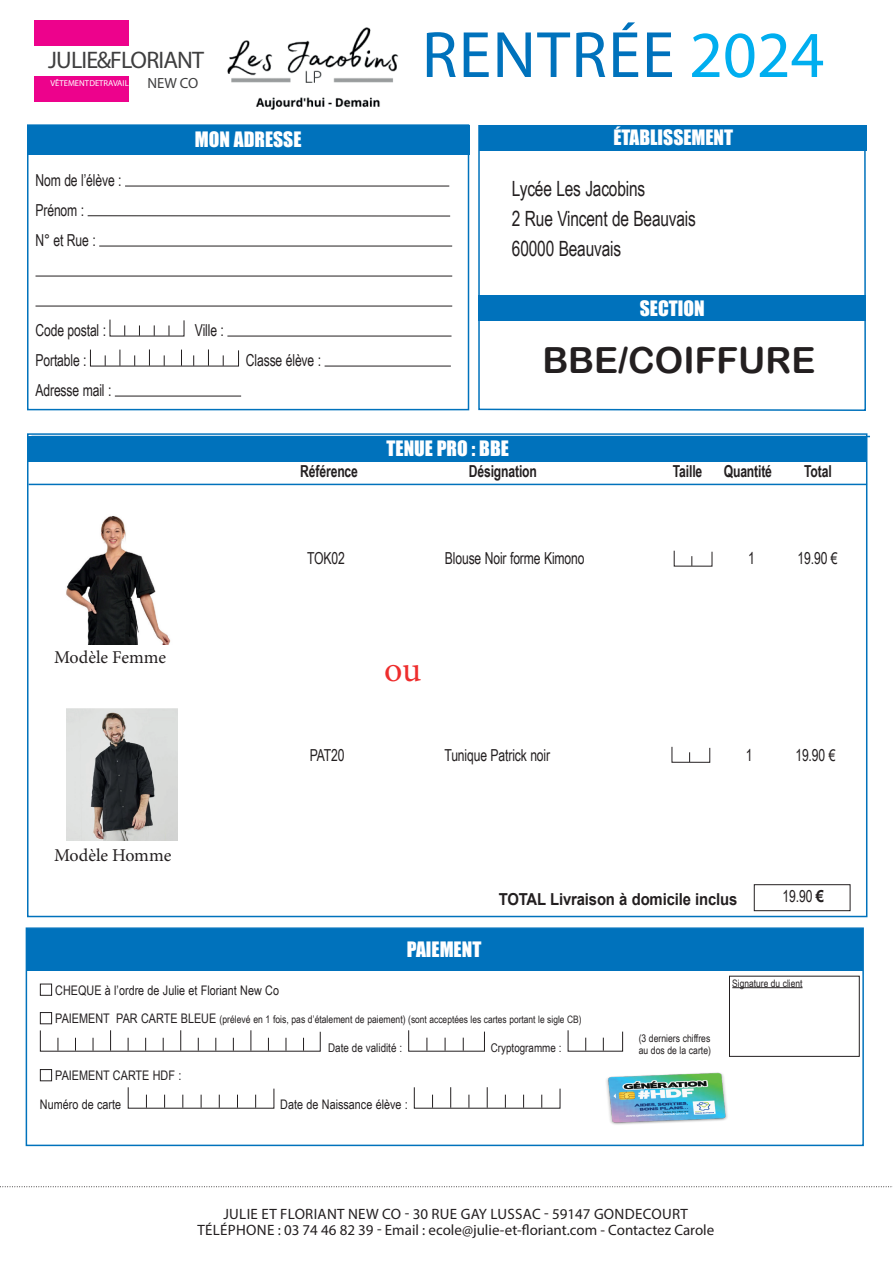
<style>
.page{position:relative;width:893px;height:1263px;background:#fff}
.page>*{position:absolute;margin:0;border:0;box-sizing:border-box;transform-origin:0 0}
.t1{font:66px "Myriad Pro";letter-spacing:.02em;color:#0072bc}
.t2{font:36px "Arial Rounded MT Bold";color:#231f20}
.t3{font:36px "Minion Pro";color:#ee2d2d}
.t4{font:24px "Myriad Pro";letter-spacing:-.035em;color:#3e3e3f}
.t5{font:21px/30px "Arial Narrow";letter-spacing:-.01em;color:#231f20;scale:.9 1}
.t6{font:19.5px "Impact";color:#fff}
.t7{font:18px "Minion Pro";color:#231f20}
.t8{font:16.5px/30px "Arial Narrow";letter-spacing:-.01em;color:#231f20;scale:.9 1}
.t9{font:700 16.5px "Arial Narrow";letter-spacing:-.01em;color:#231f20;scale:.9 1}
.t10{font:700 16.5px "Arial";letter-spacing:-.01em;color:#231f20;scale:.9 1}
.t11{font:15px/16.5px "Myriad Pro";color:#231f20;text-align:center}
.t12{font:14.7px "Myriad Pro";color:#3e3e3f}
.t13{font:13.2px/28.5px "Arial Narrow";color:#231f20}
.t14{font:12px "Arial Narrow";color:#231f20}
.t15{font:10.5px/12px "Arial Narrow";color:#231f20}
.t16{font:10.2px "Arial Narrow";color:#231f20}
.t17{font:8.55px "Myriad Pro";color:#fff}
.s1{color:#00aeef}
.s2{font-family:"Arial";font-weight:700}
.s3{font-size:13.2px}
.s4{font-size:10.2px}
</style>
<div class="page">
<svg style="left:478px;top:125px;width:389px;height:286px"></svg>
<div style="left:480px;top:125px;width:387px;height:25px;background:#0072bc"></div>
<div style="left:34px;top:20px;width:95px;height:26px;background:#ed028c"></div>
<div style="left:34px;top:77px;width:95px;height:25px;background:#ed028c"></div>
<div style="left:26px;top:927px;width:838px;height:219px;border:2px solid #0072bc"></div>
<div style="left:26px;top:929px;width:836px;height:41px;background:#0072bc"></div>
<div style="left:40px;top:984px;width:12px;height:12px;border:1px solid #231f20"></div>
<div style="left:40px;top:1012px;width:12px;height:12px;border:1px solid #231f20"></div>
<svg style="left:40px;top:1030px;width:281px;height:22px"></svg>
<svg style="left:408px;top:1030px;width:77px;height:22px"></svg>
<svg style="left:567px;top:1030px;width:56px;height:22px"></svg>
<div style="left:40px;top:1069px;width:12px;height:12px;border:1px solid #231f20"></div>
<svg style="left:127px;top:1087px;width:148px;height:22px"></svg>
<svg style="left:414px;top:1087px;width:147px;height:22px"></svg>
<svg style="left:0;top:1186px;width:893px;height:1px"></svg>
<div style="left:729px;top:976px;width:131px;height:81px;border:1px solid #231f20"></div>
<hr style="left:732px;top:987px;width:70px;height:1px;background:#231f20">
<div style="left:27px;top:124px;width:442px;height:286px;border:2px solid #0072bc"></div>
<div style="left:27px;top:125px;width:442px;height:29px;background:#0072bc"></div>
<hr style="left:125px;top:186px;width:324px;height:1px;background:#231f20">
<hr style="left:88px;top:215px;width:362px;height:1px;background:#231f20">
<hr style="left:99px;top:246px;width:353px;height:1px;background:#231f20">
<hr style="left:36px;top:276px;width:416px;height:1px;background:#231f20">
<hr style="left:36px;top:306px;width:416px;height:1px;background:#231f20">
<svg style="left:109px;top:319px;width:76px;height:18px"></svg>
<hr style="left:227px;top:336px;width:224px;height:1px;background:#231f20">
<svg style="left:90px;top:349px;width:149px;height:18px"></svg>
<hr style="left:325px;top:366px;width:126px;height:1px;background:#231f20">
<hr style="left:115px;top:396px;width:126px;height:1px;background:#231f20">
<div style="left:27px;top:433px;width:840px;height:484px;background:#fff;border:2px solid #0072bc"></div>
<div style="left:479px;top:296px;width:387px;height:25px;background:#0072bc"></div>
<img style="left:606px;top:1072px;width:122px;height:53px">
<img style="left:227px;top:27px;width:172px;height:83px">
<div style="left:29px;top:436px;width:838px;height:25px;background:#0072bc"></div>
<div style="left:754px;top:884px;width:96px;height:27px;border:1px solid #231f20"></div>
<hr style="left:31px;top:436px;width:839px;height:1px;background:#0072bc">
<hr style="left:29px;top:484px;width:838px;height:1px;background:#0072bc">
<img style="left:66px;top:516px;width:105px;height:128px">
<img style="left:66px;top:709px;width:111px;height:132px">
<svg style="left:673px;top:550px;width:40px;height:17px"></svg>
<svg style="left:671px;top:746px;width:39px;height:17px"></svg>
<h3 class="t4" style="left:48px;top:45px;width:157px">JULIE &amp; FLORIANT</h3>
<p class="t17" style="left:50px;top:78px;width:80px">VÊTEMENT DE TRAVAIL</p>
<p class="t12" style="left:147px;top:74px;width:52px">NEW CO</p>
<p class="t8" style="left:36px;top:165px;width:97px">Nom de l’élève :<br>Prénom :<br>N° et Rue :</p>
<p class="t6" style="left:195px;top:125px;width:108px">MON ADRESSE</p>
<p class="t8" style="left:36px;top:315px;width:80px">Code postal :</p>
<p class="t8" style="left:195px;top:315px;width:34px">Ville :</p>
<p class="t8" style="left:36px;top:345px;width:58px">Portable :</p>
<p class="t8" style="left:246px;top:345px;width:85px">Classe élève :</p>
<p class="t8" style="left:36px;top:375px;width:86px">Adresse mail :</p>
<h1 class="t1" style="left:422px;top:14px;width:404px">RENTRÉE <span class="s1">2024</span></h1>
<p class="t6" style="left:613px;top:123px;width:121px">ÉTABLISSEMENT</p>
<p class="t5" style="left:512px;top:173px;width:206px">Lycée Les Jacobins<br>2 Rue Vincent de Beauvais<br>60000 Beauvais</p>
<p class="t6" style="left:640px;top:293px;width:66px">SECTION</p>
<p class="t6" style="left:387px;top:433px;width:124px">TENUE PRO : BBE</p>
<h2 class="t2" style="left:542px;top:339px;width:275px">BBE/COIFFURE</h2>
<p class="t9" style="left:300px;top:459px;width:66px">Référence</p>
<p class="t9" style="left:469px;top:459px;width:77px">Désignation</p>
<p class="t9" style="left:673px;top:459px;width:34px">Taille</p>
<p class="t9" style="left:724px;top:459px;width:55px">Quantité</p>
<p class="t9" style="left:804px;top:459px;width:32px">Total</p>
<p class="t7" style="left:54px;top:645px;width:114px">Modèle Femme</p>
<p class="t7" style="left:54px;top:843px;width:119px">Modèle Homme</p>
<p class="t8" style="left:307px;top:543px;width:43px">TOK02</p>
<p class="t8" style="left:445px;top:543px;width:157px">Blouse Noir forme Kimono</p>
<p class="t8" style="left:748px;top:543px;width:9px">1</p>
<p class="t8" style="left:798px;top:543px;width:46px">19.90 €</p>
<h2 class="t3" style="left:384px;top:646px;width:39px">ou</h2>
<p class="t8" style="left:310px;top:739px;width:40px">PAT20</p>
<p class="t8" style="left:444px;top:739px;width:119px">Tunique Patrick noir</p>
<p class="t8" style="left:746px;top:739px;width:9px">1</p>
<p class="t8" style="left:795px;top:739px;width:46px">19.90 €</p>
<p class="t6" style="left:407px;top:935px;width:76px">PAIEMENT</p>
<p class="t10" style="left:499px;top:887px;width:267px">TOTAL Livraison à domicile inclus</p>
<p class="t8" style="left:783px;top:881px;width:48px">19.90 <span class="s2">€</span></p>
<p class="t13" style="left:55px;top:975px;width:225px">CHEQUE à l’ordre de Julie et Floriant New Co</p>
<p class="t15" style="left:55px;top:1013px;width:528px"><span class="s3">PAIEMENT PAR CARTE BLEUE</span> (prélevé en 1 fois, pas d’étalement de paiement) <span class="s4">(sont acceptées les cartes portant le sigle CB)</span></p>
<p class="t14" style="left:328px;top:1038px;width:76px">Date de validité :</p>
<p class="t14" style="left:491px;top:1038px;width:72px">Cryptogramme :</p>
<p class="t13" style="left:40px;top:1061px;width:143px;text-indent:15px">PAIEMENT CARTE HDF :<br>Numéro de carte</p>
<p class="t13" style="left:280px;top:1089px;width:129px">Date de Naissance élève :</p>
<p class="t15" style="left:639px;top:1031px;width:74px">(3 derniers chiffres au dos de la carte)</p>
<p class="t16" style="left:732px;top:975px;width:72px">Signature du client</p>
<p class="t11" style="left:197px;top:1205px;width:518px">JULIE ET FLORIANT NEW CO - 30 RUE GAY LUSSAC - 59147 GONDECOURT<br>TÉLÉPHONE : 03 74 46 82 39 - Email : ecole@julie-et-floriant.com - Contactez Carole</p>
</div>
